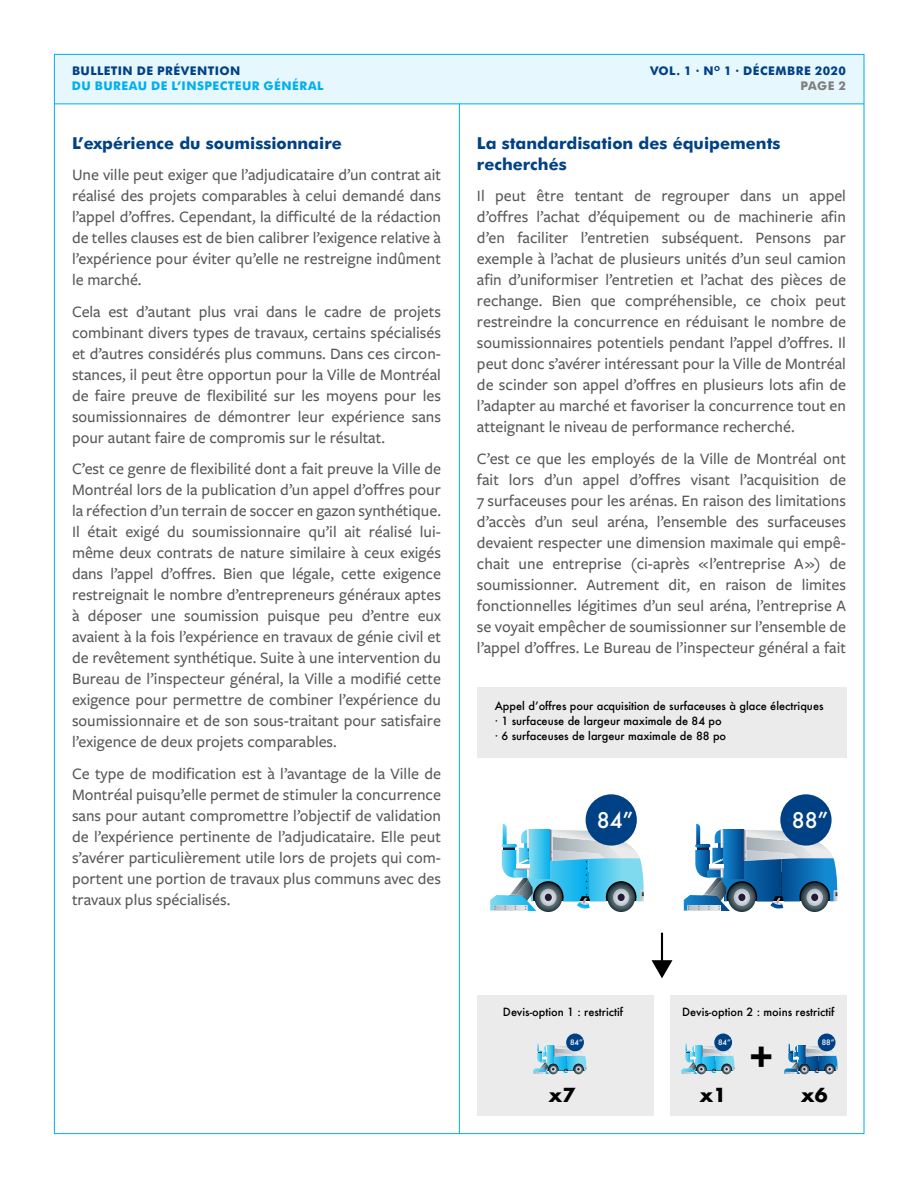
<style>
.page{position:relative;width:918px;height:1188px;background:#fff}
.page>*{position:absolute;margin:0;border:0;box-sizing:border-box;transform-origin:0 0}
.t1{font:700 37.8px "Futura";color:#000}
.t2{font:500 21px "Futura";color:#fff}
.t3{font:700 18.9px "Futura";color:#000}
.t4{font:500 16.5px/21px "Freight Sans Pro";color:#58585a;text-align:justify}
.t5{font:700 16.5px/21px "Futura BT";color:#004185}
.t6{font:700 12px "Futura BT";letter-spacing:.035em;color:#004185}
.t7{font:700 12px "Futura BT";letter-spacing:.04em;color:#00aeef}
.t8{font:700 12px "Futura BT";color:#7f7f80}
.t9{font:500 11.1px/14.7px "Futura";color:#000}
.t10{font:500 7.35px "Futura";color:#fff}
</style>
<div class="page">
<div style="left:54px;top:54px;width:810px;height:50px;background:#e6f7fd"></div>
<hr style="left:459px;top:104px;width:1px;height:1030px;background:#00aeef">
<hr style="left:54px;top:104px;width:810px;height:1px;background:#00aeef">
<div style="left:477px;top:995px;width:176px;height:121px;background:#ebebeb"></div>
<div style="left:477px;top:688px;width:369px;height:70px;background:#ebebeb"></div>
<hr style="left:661px;top:933px;width:2px;height:30px;background:#000">
<svg style="left:652px;top:960px;width:20px;height:18px"></svg>
<svg style="left:490px;top:824px;width:154px;height:88px"></svg>
<div style="left:586px;top:794px;width:51px;height:52px;background:#004185;border-radius:50%"></div>
<svg style="left:684px;top:824px;width:154px;height:88px"></svg>
<div style="left:780px;top:794px;width:52px;height:52px;background:#004185;border-radius:50%"></div>
<svg style="left:533px;top:1044px;width:54px;height:30px"></svg>
<div style="left:566px;top:1034px;width:18px;height:17px;background:#004185;border-radius:50%"></div>
<div style="left:671px;top:995px;width:176px;height:121px;background:#ebebeb"></div>
<svg style="left:681px;top:1044px;width:54px;height:30px"></svg>
<div style="left:714px;top:1034px;width:18px;height:17px;background:#004185;border-radius:50%"></div>
<svg style="left:784px;top:1044px;width:54px;height:30px"></svg>
<div style="left:818px;top:1034px;width:18px;height:17px;background:#004185;border-radius:50%"></div>
<p class="t6" style="left:72px;top:64px;width:170px">BULLETIN DE PRÉVENTION</p>
<p class="t6" style="left:650px;top:64px;width:197px">VOL. 1 · N<sup>O</sup> 1 · DÉCEMBRE 2020</p>
<p class="t7" style="left:72px;top:79px;width:253px">DU BUREAU DE L’INSPECTEUR GÉNÉRAL</p>
<p class="t8" style="left:801px;top:79px;width:47px">PAGE 2</p>
<p class="t5" style="left:72px;top:132px;width:271px">L’expérience du soumissionnaire</p>
<p class="t4" style="left:72px;top:164px;width:371px">Une ville peut exiger que l’adjudicataire d’un contrat ait réalisé des projets comparables à celui demandé dans l’appel d’offres. Cependant, la difficulté de la rédaction de telles clauses est de bien calibrer l’exigence relative à l’expérience pour éviter qu’elle ne restreigne indûment le marché.</p>
<p class="t4" style="left:72px;top:300px;width:371px">Cela est d’autant plus vrai dans le cadre de projets combinant divers types de travaux, certains spécialisés et d’autres considérés plus communs. Dans ces circon&shy;stances, il peut être opportun pour la Ville de Montréal de faire preuve de flexibilité sur les moyens pour les soumissionnaires de démontrer leur expérience sans pour autant faire de compromis sur le résultat.</p>
<p class="t4" style="left:72px;top:458px;width:371px">C’est ce genre de flexibilité dont a fait preuve la Ville de Montréal lors de la publication d’un appel d’offres pour la réfection d’un terrain de soccer en gazon synthétique.<br>Il était exigé du soumissionnaire qu’il ait réalisé lui&shy;même deux contrats de nature similaire à ceux exigés dans l’appel d’offres. Bien que légale, cette exigence restreignait le nombre d’entrepreneurs généraux aptes à déposer une soumission puisque peu d’entre eux avaient à la fois l’expérience en travaux de génie civil et de revêtement synthétique. Suite à une intervention du Bureau de l’inspecteur général, la Ville a modifié cette exigence pour permettre de combiner l’expérience du soumissionnaire et de son sous-traitant pour satisfaire l’exigence de deux projets comparables.</p>
<p class="t4" style="left:72px;top:762px;width:371px">Ce type de modification est à l’avantage de la Ville de Montréal puisqu’elle permet de stimuler la concurrence sans pour autant compromettre l’objectif de validation de l’expérience pertinente de l’adjudicataire. Elle peut s’avérer particulièrement utile lors de projets qui com&shy;portent une portion de travaux plus communs avec des travaux plus spécialisés.</p>
<p class="t5" style="left:477px;top:132px;width:305px">La standardisation des équipements recherchés</p>
<p class="t4" style="left:477px;top:185px;width:371px">Il peut être tentant de regrouper dans un appel d’offres l’achat d’équipement ou de machinerie afin d’en faciliter l’entretien subséquent. Pensons par exemple à l’achat de plusieurs unités d’un seul camion afin d’uniformiser l’entretien et l’achat des pièces de rechange. Bien que compréhensible, ce choix peut restreindre la concurrence en réduisant le nombre de soumissionnaires potentiels pendant l’appel d’offres. Il peut donc s’avérer intéressant pour la Ville de Montréal de scinder son appel d’offres en plusieurs lots afin de l’adapter au marché et favoriser la concurrence tout en atteignant le niveau de performance recherché.</p>
<p class="t4" style="left:477px;top:447px;width:371px">C’est ce que les employés de la Ville de Montréal ont fait lors d’un appel d’offres visant l’acquisition de 7 surfaceuses pour les arénas. En raison des limitations d’accès d’un seul aréna, l’ensemble des surfaceuses devaient respecter une dimension maximale qui empê&shy;chait une entreprise (ci-après « l’entreprise A ») de soumissionner. Autrement dit, en raison de limites fonctionnelles légitimes d’un seul aréna, l’entreprise A se voyait empêcher de soumissionner sur l’ensemble de l’appel d’offres. Le Bureau de l’inspecteur général a fait</p>
<p class="t9" style="left:495px;top:699px;width:330px">Appel dʼoffres pour acquisition de surfaceuses à glace électriques · 1 surfaceuse de largeur maximale de 84 po<br>· 6 surfaceuses de largeur maximale de 88 po</p>
<p class="t2" style="left:597px;top:806px;width:38px">84”</p>
<p class="t2" style="left:792px;top:806px;width:38px">88”</p>
<p class="t9" style="left:503px;top:1004px;width:122px">Devis-option 1 : restrictif</p>
<p class="t9" style="left:682px;top:1004px;width:154px">Devis-option 2 : moins restrictif</p>
<p class="t10" style="left:570px;top:1037px;width:14px">84”</p>
<p class="t10" style="left:718px;top:1037px;width:14px">84”</p>
<p class="t10" style="left:822px;top:1037px;width:14px">88”</p>
<h1 class="t1" style="left:748px;top:1029px;width:27px">+</h1>
<p class="t3" style="left:549px;top:1081px;width:28px">x7</p>
<p class="t3" style="left:700px;top:1081px;width:28px">x1</p>
<p class="t3" style="left:801px;top:1081px;width:28px">x6</p>
</div>
